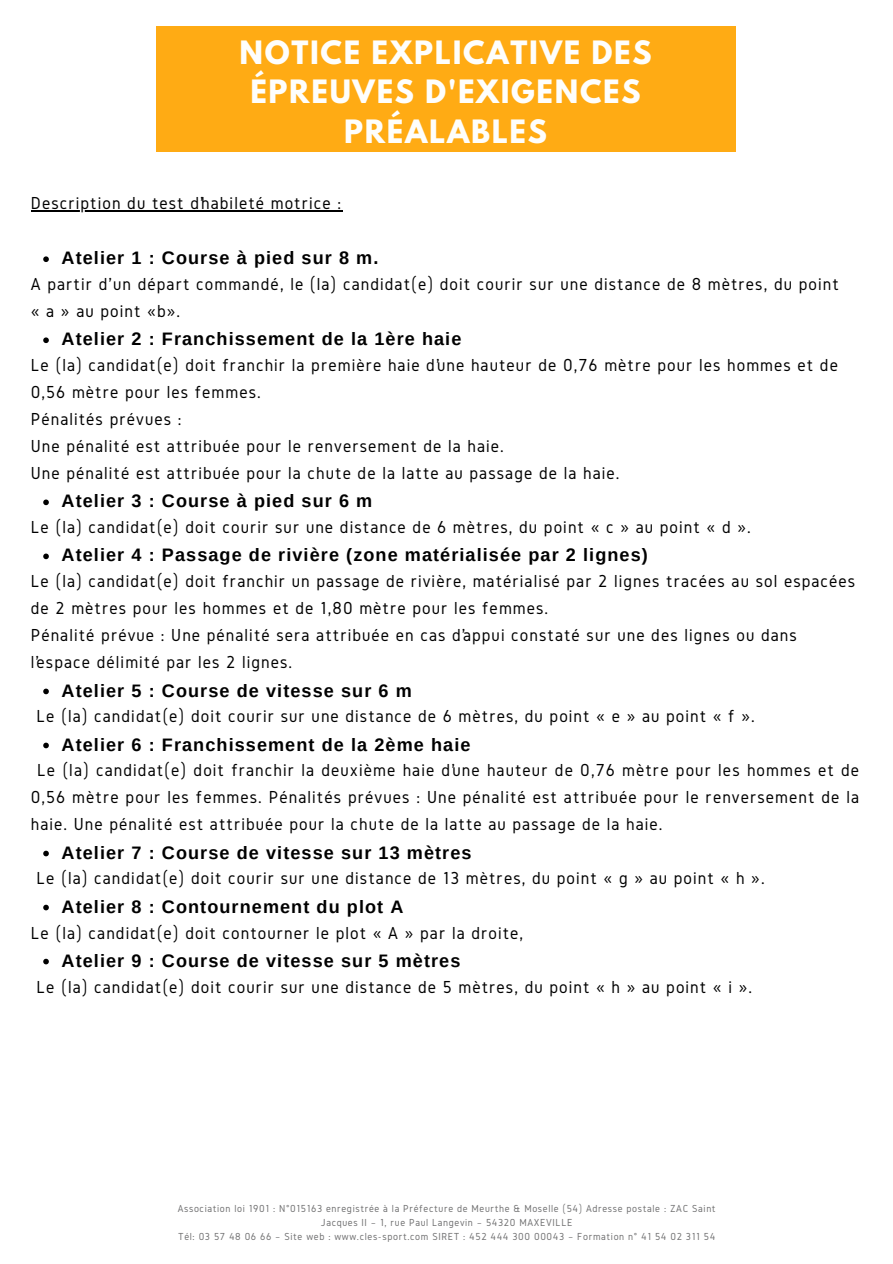
<style>
.page{position:relative;width:893px;height:1264px;background:#fff}
.page>*{position:absolute;margin:0;border:0;box-sizing:border-box;transform-origin:0 0}
.t1{font:700 28.5px/39.3px "League Spartan";letter-spacing:.06em;color:#fefefc;text-align:center}
.t2{font:18px/27px "Gidole";letter-spacing:.06em;color:#000}
.t3{font:700 18px "Arimo";letter-spacing:.06em;color:#000}
.t4{font:10.5px/14.1px "Gidole";letter-spacing:.06em;color:#717172;text-align:center}
</style>
<div class="page">
<div style="left:156px;top:26px;width:579px;height:126px;background:#ffab14"></div>
<hr style="left:31px;top:210px;width:311px;height:1px;background:#000">
<svg style="left:43px;top:256px;width:6px;height:6px"></svg>
<svg style="left:43px;top:337px;width:6px;height:6px"></svg>
<svg style="left:43px;top:499px;width:6px;height:6px"></svg>
<svg style="left:43px;top:553px;width:6px;height:6px"></svg>
<svg style="left:43px;top:688px;width:6px;height:6px"></svg>
<svg style="left:43px;top:742px;width:6px;height:6px"></svg>
<svg style="left:43px;top:850px;width:6px;height:6px"></svg>
<svg style="left:43px;top:904px;width:6px;height:6px"></svg>
<svg style="left:43px;top:958px;width:6px;height:6px"></svg>
<h1 class="t1" style="left:239px;top:32px;width:413px">NOTICE EXPLICATIVE DES<br>ÉPREUVES D'EXIGENCES<br>PRÉALABLES</h1>
<p class="t2" style="left:31px;top:190px;width:312px">Description du test d’habileté motrice :</p>
<p class="t3" style="left:62px;top:246px;width:318px">Atelier 1 : Course à pied sur 8 m.</p>
<p class="t2" style="left:31px;top:271px;width:809px">A partir d'un départ commandé, le (la) candidat(e) doit courir sur une distance de 8 mètres, du point « a » au point «b».</p>
<p class="t3" style="left:62px;top:327px;width:401px">Atelier 2 : Franchissement de la 1ère haie</p>
<p class="t2" style="left:31px;top:352px;width:808px">Le (la) candidat(e) doit franchir la première haie d’une hauteur de 0,76 mètre pour les hommes et de 0,56 mètre pour les femmes.<br>Pénalités prévues :<br>Une pénalité est attribuée pour le renversement de la haie.<br>Une pénalité est attribuée pour la chute de la latte au passage de la haie.</p>
<p class="t3" style="left:62px;top:489px;width:312px">Atelier 3 : Course à pied sur 6 m</p>
<p class="t2" style="left:31px;top:514px;width:721px">Le (la) candidat(e) doit courir sur une distance de 6 mètres, du point « c » au point « d ».</p>
<p class="t3" style="left:62px;top:543px;width:587px">Atelier 4 : Passage de rivière (zone matérialisée par 2 lignes)</p>
<p class="t2" style="left:31px;top:568px;width:825px">Le (la) candidat(e) doit franchir un passage de rivière, matérialisé par 2 lignes tracées au sol espacées de 2 mètres pour les hommes et de 1,80 mètre pour les femmes.<br>Pénalité prévue : Une pénalité sera attribuée en cas d’appui constaté sur une des lignes ou dans l’espace délimité par les 2 lignes.</p>
<p class="t3" style="left:62px;top:678px;width:352px">Atelier 5 : Course de vitesse sur 6 m</p>
<p class="t2" style="left:36px;top:703px;width:719px">Le (la) candidat(e) doit courir sur une distance de 6 mètres, du point « e » au point « f ».</p>
<p class="t3" style="left:62px;top:732px;width:410px">Atelier 6 : Franchissement de la 2ème haie</p>
<p class="t2" style="left:31px;top:757px;width:829px;text-align:justify;text-indent:6px">Le (la) candidat(e) doit franchir la deuxième haie d’une hauteur de 0,76 mètre pour les hommes et de 0,56 mètre pour les femmes. Pénalités prévues : Une pénalité est attribuée pour le renversement de la haie. Une pénalité est attribuée pour la chute de la latte au passage de la haie.</p>
<p class="t3" style="left:62px;top:840px;width:411px">Atelier 7 : Course de vitesse sur 13 mètres</p>
<p class="t2" style="left:36px;top:865px;width:729px">Le (la) candidat(e) doit courir sur une distance de 13 mètres, du point « g » au point « h ».</p>
<p class="t3" style="left:62px;top:894px;width:343px">Atelier 8 : Contournement du plot A</p>
<p class="t2" style="left:31px;top:919px;width:494px">Le (la) candidat(e) doit contourner le plot « A » par la droite,</p>
<p class="t3" style="left:62px;top:948px;width:400px">Atelier 9 : Course de vitesse sur 5 mètres</p>
<p class="t2" style="left:36px;top:973px;width:717px">Le (la) candidat(e) doit courir sur une distance de 5 mètres, du point « h » au point « i ».</p>
<p class="t4" style="left:178px;top:1201px;width:539px">Association loi 1901 : N°015163 enregistrée à la Préfecture de Meurthe &amp; Moselle (54) Adresse postale : ZAC Saint<br>Jacques II – 1, rue Paul Langevin – 54320 MAXEVILLE<br>Tél: 03 57 48 06 66 – Site web : www.cles-sport.com SIRET : 452 444 300 00043 – Formation n° 41 54 02 311 54</p>
</div>
